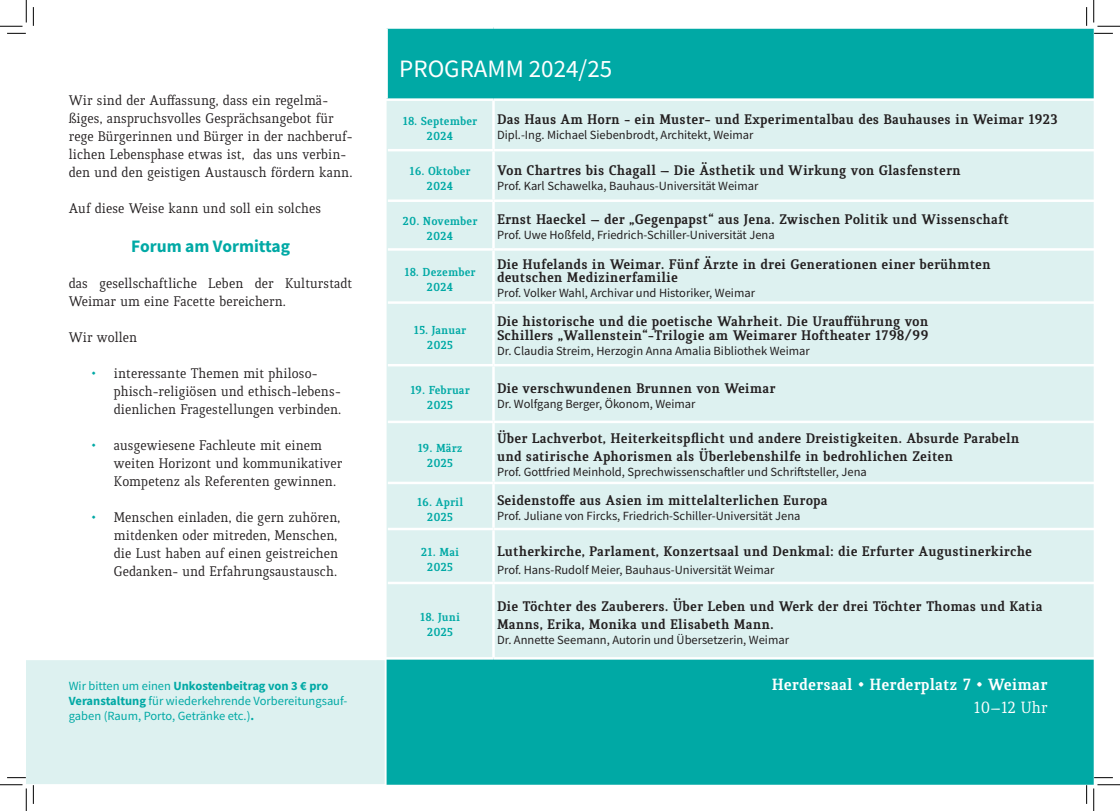
<style>
.page{position:relative;width:1120px;height:811px;background:#fff}
.page>*{position:absolute;margin:0;border:0;box-sizing:border-box;transform-origin:0 0}
.t1{font:25px "Source Sans Pro";color:#fff}
.t2{font:700 17.5px "Quiroga Serif Pro";color:#fff}
.t3{font:700 17.5px "Source Sans Pro";color:#00a9a5}
.t4{font:17.5px "Quiroga Serif Pro";color:#fff}
.t5{font:700 15px/13.8px "Quiroga Serif Pro";color:#231f20}
.t6{font:15px/18px "Quiroga Serif Pro";color:#231f20}
.t7{font:12.5px "Source Sans Pro";color:#231f20}
.t8{font:700 12.5px/15px "Quiroga Serif Pro";color:#00a9a5;text-align:center}
.t9{font:12.5px/15px "Source Sans Pro";color:#00a9a5}
.s1{color:#00a9a5}
.s2{font-weight:700}
</style>
<div class="page">
<div style="left:26px;top:660px;width:359px;height:124px;background:#ddf1f0"></div>
<div style="left:386px;top:29px;width:707px;height:756px;background:#00a9a5"></div>
<div style="left:386px;top:101px;width:707px;height:556px;background:#ddf1f0"></div>
<hr style="left:492px;top:101px;width:2px;height:48px;background:#fff">
<hr style="left:388px;top:149px;width:105px;height:2px;background:#fff">
<hr style="left:493px;top:149px;width:600px;height:2px;background:#fff">
<hr style="left:492px;top:151px;width:2px;height:48px;background:#fff">
<hr style="left:388px;top:199px;width:105px;height:3px;background:#fff">
<hr style="left:493px;top:199px;width:600px;height:3px;background:#fff">
<hr style="left:492px;top:202px;width:2px;height:46px;background:#fff">
<hr style="left:388px;top:248px;width:105px;height:3px;background:#fff">
<hr style="left:493px;top:248px;width:600px;height:3px;background:#fff">
<hr style="left:492px;top:251px;width:2px;height:50px;background:#fff">
<hr style="left:388px;top:301px;width:105px;height:3px;background:#fff">
<hr style="left:493px;top:301px;width:600px;height:3px;background:#fff">
<hr style="left:492px;top:304px;width:2px;height:60px;background:#fff">
<hr style="left:388px;top:364px;width:105px;height:2px;background:#fff">
<hr style="left:493px;top:364px;width:600px;height:2px;background:#fff">
<hr style="left:492px;top:366px;width:2px;height:55px;background:#fff">
<hr style="left:388px;top:421px;width:105px;height:2px;background:#fff">
<hr style="left:493px;top:421px;width:600px;height:2px;background:#fff">
<hr style="left:492px;top:423px;width:2px;height:59px;background:#fff">
<hr style="left:388px;top:482px;width:105px;height:2px;background:#fff">
<hr style="left:493px;top:482px;width:600px;height:2px;background:#fff">
<hr style="left:492px;top:484px;width:2px;height:44px;background:#fff">
<hr style="left:388px;top:528px;width:105px;height:2px;background:#fff">
<hr style="left:493px;top:528px;width:600px;height:2px;background:#fff">
<hr style="left:492px;top:530px;width:2px;height:52px;background:#fff">
<hr style="left:388px;top:582px;width:105px;height:2px;background:#fff">
<hr style="left:493px;top:582px;width:600px;height:2px;background:#fff">
<hr style="left:492px;top:584px;width:2px;height:73px;background:#fff">
<hr style="left:385px;top:657px;width:108px;height:2px;background:#fff">
<hr style="left:493px;top:657px;width:600px;height:2px;background:#fff">
<hr style="left:385px;top:29px;width:3px;height:69px;background:#fff">
<hr style="left:385px;top:98px;width:108px;height:3px;background:#fff">
<hr style="left:493px;top:98px;width:600px;height:3px;background:#fff">
<svg style="left:7px;top:33px;width:19px;height:1px"></svg>
<svg style="left:1093px;top:33px;width:19px;height:1px"></svg>
<svg style="left:7px;top:777px;width:19px;height:1px"></svg>
<svg style="left:1093px;top:777px;width:19px;height:1px"></svg>
<svg style="left:33px;top:7px;width:1px;height:19px"></svg>
<svg style="left:33px;top:785px;width:1px;height:19px"></svg>
<svg style="left:0;top:0;width:27px;height:27px"></svg>
<svg style="left:0;top:784px;width:27px;height:27px"></svg>
<svg style="left:1093px;top:0;width:26px;height:27px"></svg>
<svg style="left:1093px;top:784px;width:26px;height:27px"></svg>
<p class="t6" style="left:69px;top:91px;width:285px">Wir sind der Auffassung, dass ein regelmä&shy;ßiges, anspruchsvolles Gesprächsangebot für rege Bürgerinnen und Bürger in der nachberuf&shy;lichen Lebensphase etwas ist, das uns verbin&shy;den und den geistigen Austausch fördern kann.</p>
<p class="t6" style="left:69px;top:199px;width:254px">Auf diese Weise kann und soll ein solches</p>
<p class="t3" style="left:131px;top:234px;width:160px">Forum am Vormittag</p>
<p class="t6" style="left:69px;top:274px;width:285px">das gesellschaftliche Leben der Kulturstadt<br>Weimar um eine Facette bereichern.</p>
<p class="t6" style="left:69px;top:328px;width:70px">Wir wollen</p>
<p class="t6" style="left:114px;top:364px;width:229px;text-indent:-22px"><span class="s1">•</span> interessante Themen mit philoso&shy;phisch-religiösen und ethisch-lebens&shy;dienlichen Fragestellungen verbinden.</p>
<p class="t6" style="left:114px;top:436px;width:230px;text-indent:-22px"><span class="s1">•</span> ausgewiesene Fachleute mit einem weiten Horizont und kommunikativer<br>Kompetenz als Referenten gewinnen.</p>
<p class="t6" style="left:114px;top:508px;width:228px;text-indent:-22px"><span class="s1">•</span> Menschen einladen, die gern zuhören, mitdenken oder mitreden, Menschen, die Lust haben auf einen geistreichen Gedanken- und Erfahrungsaustausch.</p>
<p class="t9" style="left:69px;top:679px;width:280px">Wir bitten um einen <span class="s2">Unkostenbeitrag von 3 € pro<br>Veranstaltung</span> für wiederkehrende Vorbereitungsauf&shy;gaben (Raum, Porto, Getränke etc.)<span class="s2">.</span></p>
<h1 class="t1" style="left:399px;top:53px;width:214px">PROGRAMM 2024/25</h1>
<p class="t8" style="left:402px;top:113px;width:76px">18. September<br>2024</p>
<p class="t5" style="left:497px;top:113px;width:562px">Das Haus Am Horn - ein Muster- und Experimentalbau des Bauhauses in Weimar 1923</p>
<p class="t7" style="left:497px;top:127px;width:258px">Dipl.-Ing. Michael Siebenbrodt, Architekt, Weimar</p>
<p class="t8" style="left:409px;top:164px;width:63px">16. Oktober<br>2024</p>
<p class="t5" style="left:497px;top:163px;width:465px">Von Chartres bis Chagall – Die Ästhetik und Wirkung von Glasfenstern</p>
<p class="t7" style="left:497px;top:178px;width:263px">Prof. Karl Schawelka, Bauhaus-Universität Weimar</p>
<p class="t8" style="left:402px;top:213px;width:76px">20. November<br>2024</p>
<p class="t5" style="left:497px;top:213px;width:513px">Ernst Haeckel – der „Gegenpapst“ aus Jena. Zwischen Politik und Wissenschaft</p>
<p class="t7" style="left:497px;top:227px;width:279px">Prof. Uwe Hoßfeld, Friedrich-Schiller-Universität Jena</p>
<p class="t8" style="left:404px;top:264px;width:73px">18. Dezember<br>2024</p>
<p class="t5" style="left:497px;top:257px;width:495px">Die Hufelands in Weimar. Fünf Ärzte in drei Generationen einer berühmten deutschen Medizinerfamilie</p>
<p class="t7" style="left:497px;top:285px;width:259px">Prof. Volker Wahl, Archivar und Historiker, Weimar</p>
<p class="t8" style="left:413px;top:322px;width:54px">15. Januar<br>2025</p>
<p class="t5" style="left:497px;top:315px;width:433px">Die historische und die poetische Wahrheit. Die Uraufführung von<br>Schillers „Wallenstein“-Trilogie am Weimarer Hoftheater 1798/99</p>
<p class="t7" style="left:497px;top:343px;width:314px">Dr. Claudia Streim, Herzogin Anna Amalia Bibliothek Weimar</p>
<p class="t8" style="left:410px;top:382px;width:61px">19. Februar<br>2025</p>
<p class="t5" style="left:497px;top:381px;width:280px">Die verschwundenen Brunnen von Weimar</p>
<p class="t7" style="left:497px;top:396px;width:200px">Dr. Wolfgang Berger, Ökonom, Weimar</p>
<p class="t8" style="left:417px;top:441px;width:47px">19. März<br>2025</p>
<p class="t5" style="left:497px;top:429px;width:524px;line-height:18px">Über Lachverbot, Heiterkeitspflicht und andere Dreistigkeiten. Absurde Parabeln und satirische Aphorismen als Überlebenshilfe in bedrohlichen Zeiten</p>
<p class="t7" style="left:497px;top:464px;width:371px">Prof. Gottfried Meinhold, Sprechwissenschaftler und Schriftsteller, Jena</p>
<p class="t8" style="left:416px;top:494px;width:48px">16. April<br>2025</p>
<p class="t5" style="left:497px;top:493px;width:332px">Seidenstoffe aus Asien im mittelalterlichen Europa</p>
<p class="t7" style="left:497px;top:508px;width:305px">Prof. Juliane von Fircks, Friedrich-Schiller-Universität Jena</p>
<p class="t8" style="left:420px;top:544px;width:40px">21. Mai<br>2025</p>
<p class="t5" style="left:497px;top:544px;width:536px">Lutherkirche, Parlament, Konzertsaal und Denkmal: die Erfurter Augustinerkirche</p>
<p class="t7" style="left:497px;top:562px;width:279px">Prof. Hans-Rudolf Meier, Bauhaus-Universität Weimar</p>
<p class="t8" style="left:420px;top:609px;width:42px">18. Juni<br>2025</p>
<p class="t5" style="left:497px;top:597px;width:547px;line-height:18px">Die Töchter des Zauberers. Über Leben und Werk der drei Töchter Thomas und Katia<br>Manns, Erika, Monika und Elisabeth Mann.</p>
<p class="t7" style="left:497px;top:632px;width:293px">Dr. Annette Seemann, Autorin und Übersetzerin, Weimar</p>
<p class="t2" style="left:771px;top:674px;width:277px">Herdersaal • Herderplatz 7 • Weimar</p>
<p class="t4" style="left:973px;top:696px;width:75px">10–12 Uhr</p>
</div>
